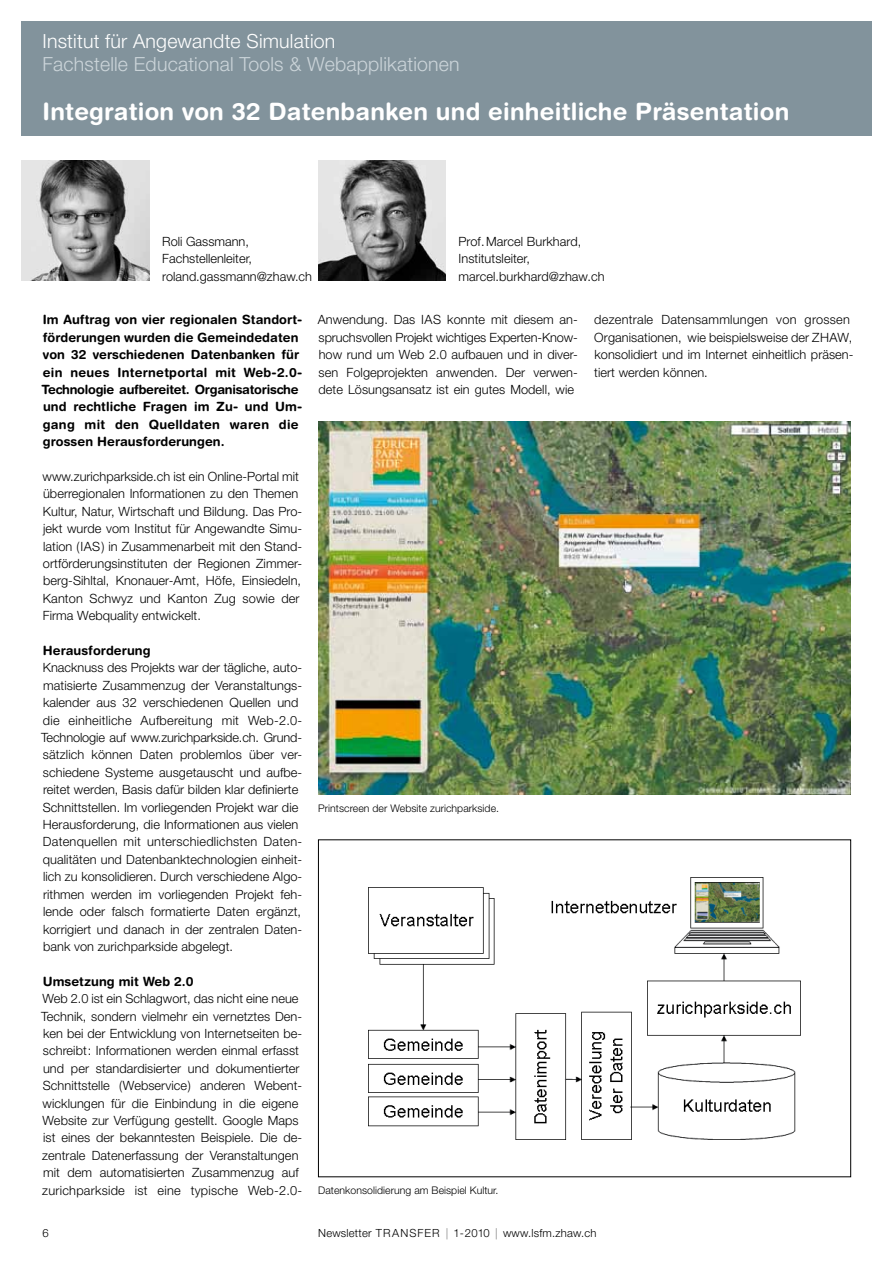
<style>
.page{position:relative;width:893px;height:1263px;background:#fff}
.page>*{position:absolute;margin:0;border:0;box-sizing:border-box;transform-origin:0 0}
.t1{font:700 24px "Helvetica Rounded LT Std";letter-spacing:.01em;color:#fff}
.t2{font:300 19.5px "Helvetica Neue LT Std";letter-spacing:.01em;color:#cbd4d9}
.t3{font:300 19.5px "Helvetica Neue LT Std";letter-spacing:.01em;color:#fff}
.t4{font:300 12.75px/17.4px "Helvetica Neue LT Std";letter-spacing:.005em;color:#000}
.t5{font:700 12.75px/17.4px "Helvetica Rounded LT Std";letter-spacing:.005em;color:#000}
.t6{font:300 11.25px "Helvetica Neue LT Std";letter-spacing:.02em;color:#000}
.t7{font:300 10.5px "Helvetica Neue LT Std";letter-spacing:.005em;color:#000}
</style>
<div class="page">
<img style="left:318px;top:161px;width:128px;height:120px">
<div style="left:21px;top:21px;width:851px;height:115px;background:#82939c"></div>
<img style="left:21px;top:161px;width:129px;height:120px">
<img style="left:369px;top:878px;width:431px;height:261px">
<img style="left:318px;top:422px;width:532px;height:372px">
<h2 class="t3" style="left:43px;top:29px;width:294px">Institut für Angewandte Simulation</h2>
<h2 class="t2" style="left:43px;top:52px;width:419px">Fachstelle Educational Tools &amp; Webapplikationen</h2>
<h1 class="t1" style="left:43px;top:97px;width:748px">Integration von 32 Datenbanken und einheitliche Präsentation</h1>
<p class="t4" style="left:162px;top:232px;width:151px">Roli Gassmann,<br>Fachstellenleiter, roland.gassmann@zhaw.ch</p>
<p class="t4" style="left:459px;top:232px;width:148px">Prof.Marcel Burkhard,<br>Institutsleiter, marcel.burkhard@zhaw.ch</p>
<p class="t5" style="left:42px;top:311px;width:262px">Im Auftrag von vier regionalen Standort&shy;förderungen wurden die Gemeindedaten von 32 verschiedenen Datenbanken für ein neues Internetportal mit Web-2.0- Technologie aufbereitet. Organisatorische und rechtliche Fragen im Zu- und Um&shy;gang mit den Quelldaten waren die grossen Herausforderungen.</p>
<p class="t4" style="left:43px;top:467px;width:261px">www.zurichparkside.ch ist ein Online-Portal mit überregionalen Informationen zu den Themen Kultur, Natur, Wirtschaft und Bildung. Das Pro&shy;jekt wurde vom Institut für Angewandte Simu&shy;lation (IAS) in Zusammenarbeit mit den Stand&shy;ortförderungsinstituten der Regionen Zimmer&shy;berg-Sihltal, Knonauer-Amt, Höfe, Einsiedeln, Kanton Schwyz und Kanton Zug sowie der Firma Webquality entwickelt.</p>
<p class="t5" style="left:43px;top:641px;width:109px">Herausforderung</p>
<p class="t4" style="left:41px;top:659px;width:263px">Knacknuss des Projekts war der tägliche, auto&shy;matisierte Zusammenzug der Veranstaltungs&shy;kalender aus 32 verschiedenen Quellen und die einheitliche Aufbereitung mit Web-2.0- Technologie auf www.zurichparkside.ch. Grund&shy;sätzlich können Daten problemlos über ver&shy;schiedene Systeme ausgetauscht und aufbe&shy;reitet werden, Basis dafür bilden klar definierte Schnittstellen. Im vorliegenden Projekt war die Herausforderung, die Informationen aus vielen Datenquellen mit unterschiedlichsten Daten&shy;qualitäten und Datenbanktechnologien einheit&shy;lich zu konsolidieren. Durch verschiedene Algo&shy;rithmen werden im vorliegenden Projekt feh&shy;lende oder falsch formatierte Daten ergänzt, korrigiert und danach in der zentralen Daten&shy;bank von zurichparkside abgelegt.</p>
<p class="t5" style="left:43px;top:972px;width:152px">Umsetzung mit Web 2.0</p>
<p class="t4" style="left:41px;top:989px;width:263px">Web 2.0 ist ein Schlagwort, das nicht eine neue Technik, sondern vielmehr ein vernetztes Den&shy;ken bei der Entwicklung von Internetseiten be&shy;schreibt: Informationen werden einmal erfasst und per standardisierter und dokumentierter Schnittstelle (Webservice) anderen Webent&shy;wicklungen für die Einbindung in die eigene Website zur Verfügung gestellt. Google Maps ist eines der bekanntesten Beispiele. Die de&shy;zentrale Datenerfassung der Veranstaltungen mit dem automatisierten Zusammenzug auf zurichparkside ist eine typische Web-2.0-</p>
<p class="t4" style="left:318px;top:311px;width:261px;text-align:justify">Anwendung. Das IAS konnte mit diesem an&shy;spruchsvollen Projekt wichtiges Experten-Know&shy;how rund um Web 2.0 aufbauen und in diver&shy;sen Folgeprojekten anwenden. Der verwen&shy;dete Lösungsansatz ist ein gutes Modell, wie</p>
<p class="t4" style="left:594px;top:311px;width:261px">dezentrale Datensammlungen von grossen Organisationen, wie beispielsweise der ZHAW, konsolidiert und im Internet einheitlich präsen&shy;tiert werden können.</p>
<p class="t7" style="left:318px;top:801px;width:182px">Printscreen der Website zurichparkside.</p>
<p class="t7" style="left:318px;top:1184px;width:182px">Datenkonsolidierung am Beispiel Kultur.</p>
<p class="t6" style="left:43px;top:1226px;width:8px">6</p>
<p class="t6" style="left:318px;top:1226px;width:280px">Newsletter TRANSFER | 1-2010 | www.lsfm.zhaw.ch</p>
</div>
